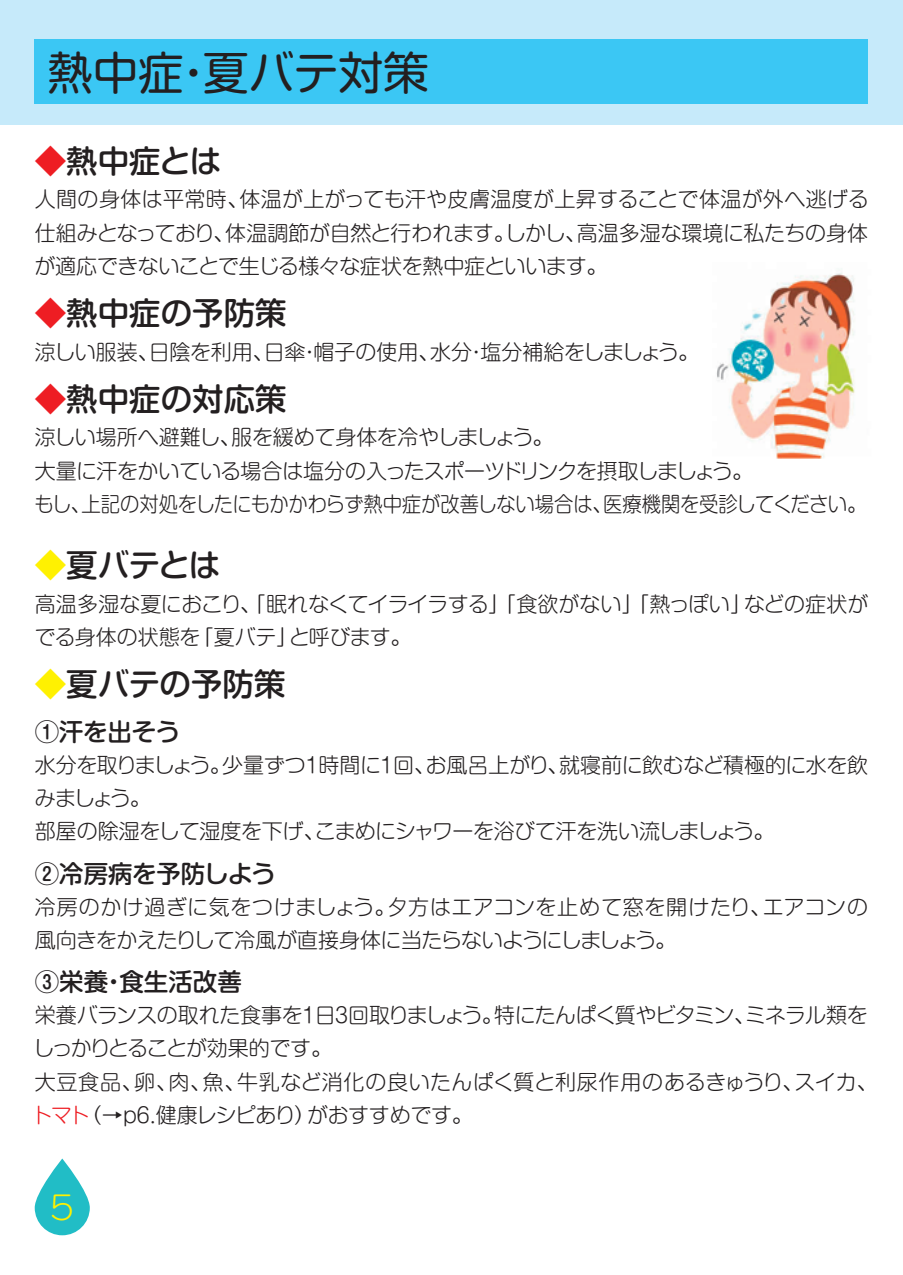
<style>
.page{position:relative;width:903px;height:1275px;background:#fff}
.page>*{position:absolute;margin:0;border:0;box-sizing:border-box;transform-origin:0 0}
.t1{font:45.5px "Shin M Go Pro";color:#231f20}
.t2{font:300 35px "Kyoka ICA Pro";color:#fff101}
.t3{font:500 31.5px "Shin M Go Pro";color:#231f20}
.t4{font:500 24.5px "Shin M Go Pro";color:#231f20}
.t5{font:500 24.5px "Shin M Go Pro";letter-spacing:-.02em;color:#231f20}
.t6{font:300 21px/33.2px "Shin M Go Pro";letter-spacing:-.02em;color:#231f20}
.s1{color:#ee1d23}
.s2{color:#fff101}
</style>
<div class="page">
<img style="left:717px;top:268px;width:138px;height:191px">
<svg style="left:35px;top:1158px;width:55px;height:77px;fill:#21bdc6"></svg>
<div style="left:0;top:0;width:903px;height:124px;background:#c6eafa"></div>
<div style="left:35px;top:40px;width:833px;height:64px;background:#3bc7f4"></div>
<h1 class="t1" style="left:47px;top:36px;width:383px">熱中症・夏バテ対策</h1>
<h3 class="t3" style="left:35px;top:135px;width:188px"><span class="s1">◆</span>熱中症とは</h3>
<p class="t6" style="left:35px;top:180px;width:836px;text-align:justify">人間の身体は平常時、体温が上がっても汗や皮膚温度が上昇することで体温が外へ逃げる仕組みとなっており、体温調節が自然と行われます。しかし、高温多湿な環境に私たちの身体が適応できないことで生じる様々な症状を熱中症といいます。</p>
<h3 class="t3" style="left:35px;top:288px;width:254px"><span class="s1">◆</span>熱中症の予防策</h3>
<p class="t6" style="left:35px;top:333px;width:666px">涼しい服装、日陰を利用、日傘・帽子の使用、水分・塩分補給をしましょう。</p>
<h3 class="t3" style="left:35px;top:373px;width:254px"><span class="s1">◆</span>熱中症の対応策</h3>
<p class="t6" style="left:34px;top:418px;width:833px">涼しい場所へ避難し、服を緩めて身体を冷やしましょう。<br>大量に汗をかいている場合は塩分の入ったスポーツドリンクを摂取しましょう。<br>もし、上記の対処をしたにもかかわらず熱中症が改善しない場合は、医療機関を受診してください。</p>
<h3 class="t3" style="left:35px;top:540px;width:187px"><span class="s2">◆</span>夏バテとは</h3>
<p class="t6" style="left:35px;top:585px;width:835px">高温多湿な夏におこり、「眠れなくてイライラする」「食欲がない」「熱っぽい」などの症状がでる身体の状態を「夏バテ」と呼びます。</p>
<h3 class="t3" style="left:35px;top:659px;width:252px"><span class="s2">◆</span>夏バテの予防策</h3>
<p class="t4" style="left:35px;top:712px;width:147px">①汗を出そう</p>
<p class="t6" style="left:35px;top:746px;width:835px">水分を取りましょう。少量ずつ1時間に1回、お風呂上がり、就寝前に飲むなど積極的に水を飲みましょう。<br>部屋の除湿をして湿度を下げ、こまめにシャワーを浴びて汗を洗い流しましょう。</p>
<p class="t5" style="left:35px;top:853px;width:243px">②冷房病を予防しよう</p>
<p class="t6" style="left:35px;top:887px;width:835px">冷房のかけ過ぎに気をつけましょう。夕方はエアコンを止めて窓を開けたり、エアコンの風向きをかえたりして冷風が直接身体に当たらないようにしましょう。</p>
<p class="t4" style="left:35px;top:962px;width:209px">③栄養・食生活改善</p>
<p class="t6" style="left:31px;top:996px;width:848px">栄養バランスの取れた食事を1日3回取りましょう。特にたんぱく質やビタミン、ミネラル類をしっかりとることが効果的です。<br>大豆食品、卵、肉、魚、牛乳など消化の良いたんぱく質と利尿作用のあるきゅうり、スイカ、<span class="s1">トマト</span>（→p6．健康レシピあり）がおすすめです。</p>
<h2 class="t2" style="left:50px;top:1179px;width:25px">5</h2>
</div>
